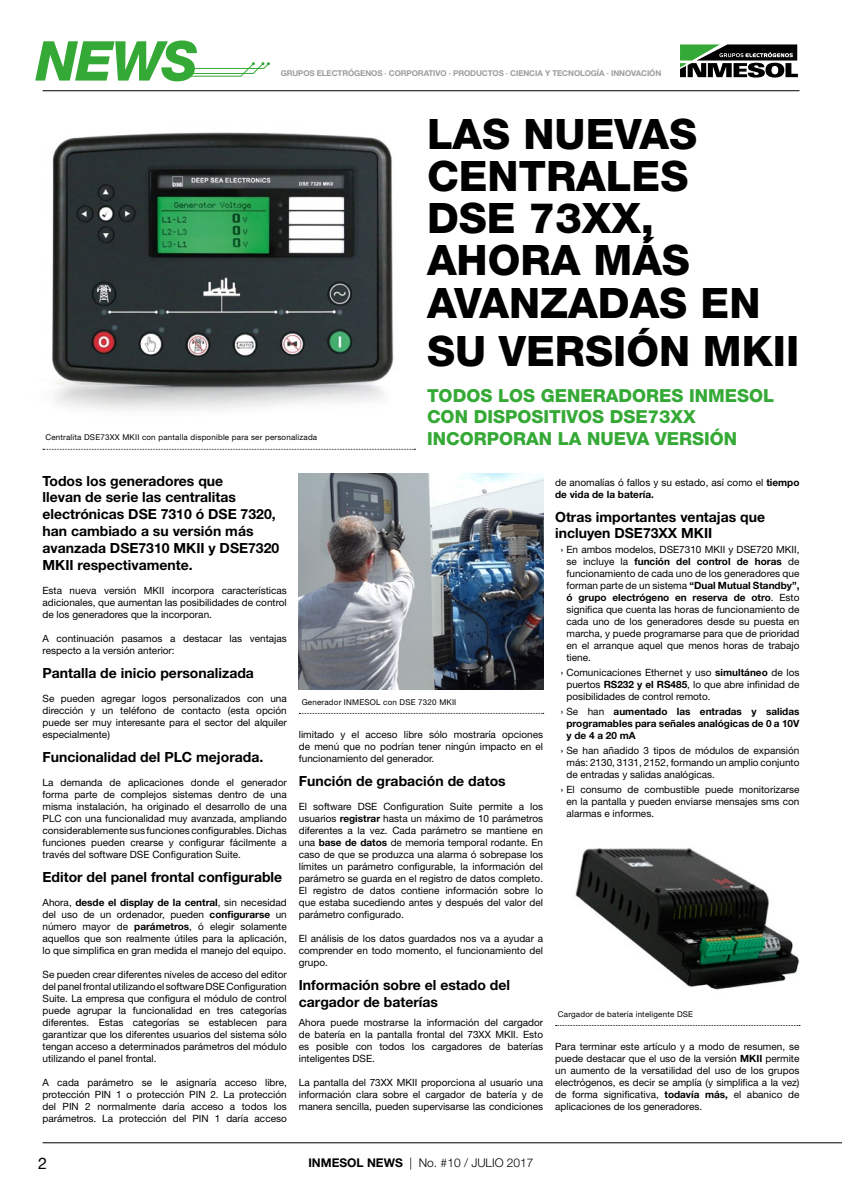
<style>
.page{position:relative;width:842px;height:1191px;background:#fff}
.page>*{position:absolute;margin:0;border:0;box-sizing:border-box;transform-origin:0 0}
.t1{font:800 42px/42px "Helvetica Neue LT Std";color:#000}
.t2{font:800 18px/21.6px "Helvetica Neue LT Std";color:#35a936}
.t3{font:16px "Helvetica Neue LT Std";color:#000}
.t4{font:700 14px/16.8px "Helvetica Neue LT Std";color:#000}
.t5{font:300 12px "Helvetica Neue LT Std";color:#000}
.t6{font:10px/12px "Helvetica Neue LT Std";color:#000;text-align:justify}
.t7{font:700 10px/12px "Helvetica Neue LT Std";color:#000;text-align:justify}
.t8{font:8px "Helvetica Neue LT Std";letter-spacing:.025em;color:#000}
.t9{font:700 8px "Helvetica Neue LT Std";letter-spacing:-.01em;color:#9d9d9c}
.s1{font-weight:700}
.s2{font-weight:400}
</style>
<div class="page">
<hr style="left:43px;top:1142px;width:799px;height:1px;background:#000">
<hr style="left:43px;top:90px;width:756px;height:1px;background:#000">
<svg style="left:35px;top:40px;width:235px;height:41px"></svg>
<svg style="left:680px;top:44px;width:118px;height:34px"></svg>
<img style="left:52px;top:132px;width:342px;height:279px">
<svg style="left:43px;top:449px;width:373px;height:1px"></svg>
<svg style="left:299px;top:713px;width:245px;height:1px"></svg>
<svg style="left:555px;top:1025px;width:245px;height:1px"></svg>
<img style="left:299px;top:473px;width:244px;height:216px">
<img style="left:575px;top:848px;width:224px;height:142px">
<p class="t9" style="left:281px;top:68px;width:382px">GRUPOS ELECTRÓGENOS · CORPORATIVO · PRODUCTOS · CIENCIA Y TECNOLOGÍA · INNOVACIÓN</p>
<h1 class="t1" style="left:427px;top:113px;width:335px">LAS NUEVAS<br>CENTRALES<br>DSE 73XX,<br>AHORA MÁS<br>AVANZADAS EN</h1>
<h1 class="t1" style="left:427px;top:329px;width:374px">SU VERSIÓN MKII</h1>
<h2 class="t2" style="left:427px;top:384px;width:349px">TODOS LOS GENERADORES INMESOL<br>CON DISPOSITIVOS DSE73XX</h2>
<p class="t8" style="left:45px;top:433px;width:273px">Centralita DSE73XX MKII con pantalla disponible para ser personalizada</p>
<h2 class="t2" style="left:427px;top:427px;width:312px">INCORPORAN LA NUEVA VERSIÓN</h2>
<h3 class="t4" style="left:43px;top:472px;width:238px">Todos los generadores que<br>llevan de serie las centralitas electrónicas DSE 7310 ó DSE 7320, han cambiado a su versión más avanzada DSE7310 MKII y DSE7320<br>MKII respectivamente.</h3>
<p class="t6" style="left:43px;top:584px;width:246px">Esta nueva versión MKII incorpora características adicionales, que aumentan las posibilidades de control de los generadores que la incorporan.</p>
<p class="t6" style="left:43px;top:632px;width:246px">A continuación pasamos a destacar las ventajas respecto a la versión anterior:</p>
<h3 class="t4" style="left:43px;top:664px;width:213px">Pantalla de inicio personalizada</h3>
<p class="t6" style="left:43px;top:692px;width:246px">Se pueden agregar logos personalizados con una dirección y un teléfono de contacto (esta opción puede ser muy interesante para el sector del alquiler especialmente)</p>
<h3 class="t4" style="left:43px;top:748px;width:222px">Funcionalidad del PLC mejorada.</h3>
<p class="t6" style="left:43px;top:776px;width:246px">La demanda de aplicaciones donde el generador forma parte de complejos sistemas dentro de una misma instalación, ha originado el desarrollo de una PLC con una funcionalidad muy avanzada, ampliando considerablemente sus funciones configurables. Dichas funciones pueden crearse y configurar fácilmente a través del software DSE Configuration Suite.</p>
<h3 class="t4" style="left:43px;top:868px;width:241px">Editor del panel frontal configurable</h3>
<p class="t6" style="left:43px;top:896px;width:246px">Ahora, <span class="s1">desde el display de la central</span>, sin necesidad del uso de un ordenador, pueden <span class="s1">configurarse</span> un número mayor de <span class="s1">parámetros</span>, ó elegir solamente aquellos que son realmente útiles para la aplicación, lo que simplifica en gran medida el manejo del equipo.</p>
<p class="t6" style="left:43px;top:968px;width:246px">Se pueden crear diferentes niveles de acceso del editor del panel frontal utilizando el software DSE Configuration Suite. La empresa que configura el módulo de control puede agrupar la funcionalidad en tres categorías diferentes. Estas categorías se establecen para garantizar que los diferentes usuarios del sistema sólo tengan acceso a determinados parámetros del módulo utilizando el panel frontal.</p>
<p class="t6" style="left:43px;top:1076px;width:246px">A cada parámetro se le asignaría acceso libre, protección PIN 1 o protección PIN 2. La protección del PIN 2 normalmente daría acceso a todos los parámetros. La protección del PIN 1 daría acceso</p>
<p class="t8" style="left:302px;top:697px;width:156px">Generador INMESOL con DSE 7320 MKII</p>
<p class="t6" style="left:299px;top:728px;width:246px">limitado y el acceso libre sólo mostraría opciones de menú que no podrían tener ningún impacto en el funcionamiento del generador.</p>
<h3 class="t4" style="left:299px;top:772px;width:208px">Función de grabación de datos</h3>
<p class="t6" style="left:299px;top:800px;width:246px">El software DSE Configuration Suite permite a los usuarios <span class="s1">registrar</span> hasta un máximo de 10 parámetros diferentes a la vez. Cada parámetro se mantiene en una <span class="s1">base de datos</span> de memoria temporal rodante. En caso de que se produzca una alarma ó sobrepase los límites un parámetro configurable, la información del parámetro se guarda en el registro de datos completo.<br>El registro de datos contiene información sobre lo que estaba sucediendo antes y después del valor del parámetro configurado.</p>
<p class="t6" style="left:299px;top:932px;width:246px">El análisis de los datos guardados nos va a ayudar a comprender en todo momento, el funcionamiento del grupo.</p>
<h3 class="t4" style="left:299px;top:976px;width:213px">Información sobre el estado del cargador de baterías</h3>
<p class="t6" style="left:299px;top:1016px;width:246px">Ahora puede mostrarse la información del cargador de batería en la pantalla frontal del 73XX MKII. Esto es posible con todos los cargadores de baterías inteligentes DSE.</p>
<p class="t6" style="left:299px;top:1076px;width:246px">La pantalla del 73XX MKII proporciona al usuario una información clara sobre el cargador de batería y de manera sencilla, pueden supervisarse las condiciones</p>
<p class="t6" style="left:555px;top:476px;width:246px">de anomalías ó fallos y su estado, así como el <span class="s1">tiempo de vida de la batería.</span></p>
<h3 class="t4" style="left:555px;top:508px;width:212px">Otras importantes ventajas que incluyen DSE73XX MKII</h3>
<p class="t6" style="left:566px;top:543px;width:234px;text-indent:-6px">› En ambos modelos, DSE7310 MKII y DSE720 MKII, se incluye la <span class="s1">función del control de horas</span> de funcionamiento de cada uno de los generadores que forman parte de un sistema <span class="s1">“Dual Mutual Standby”, ó grupo electrógeno en reserva de otro</span>. Esto significa que cuenta las horas de funcionamiento de cada uno de los generadores desde su puesta en marcha, y puede programarse para que de prioridad en el arranque aquel que menos horas de trabajo tiene.</p>
<p class="t6" style="left:566px;top:666px;width:234px;text-indent:-6px">› Comunicaciones Ethernet y uso <span class="s1">simultáneo</span> de los puertos <span class="s1">RS232 y el RS485</span>, lo que abre infinidad de posibilidades de control remoto.</p>
<p class="t7" style="left:566px;top:705px;width:234px;text-indent:-6px"><span class="s2">› Se han</span> aumentado las entradas y salidas programables para señales analógicas de 0 a 10V y de 4 a 20 mA</p>
<p class="t6" style="left:566px;top:744px;width:234px;text-indent:-6px">› Se han añadido 3 tipos de módulos de expansión más: 2130, 3131, 2152, formando un amplio conjunto de entradas y salidas analógicas.</p>
<p class="t6" style="left:566px;top:783px;width:234px;text-indent:-6px">› El consumo de combustible puede monitorizarse en la pantalla y pueden enviarse mensajes sms con alarmas e informes.</p>
<p class="t8" style="left:558px;top:1009px;width:137px">Cargador de batería inteligente DSE</p>
<p class="t6" style="left:555px;top:1040px;width:246px">Para terminar este artículo y a modo de resumen, se puede destacar que el uso de la versión <span class="s1">MKII</span> permite un aumento de la versatilidad del uso de los grupos electrógenos, es decir se amplía (y simplifica a la vez) de forma significativa, <span class="s1">todavía más,</span> el abanico de aplicaciones de los generadores.</p>
<h3 class="t3" style="left:38px;top:1153px;width:10px">2</h3>
<p class="t5" style="left:308px;top:1155px;width:227px"><span class="s1">INMESOL NEWS</span> | No. #10 / JULIO 2017</p>
</div>
